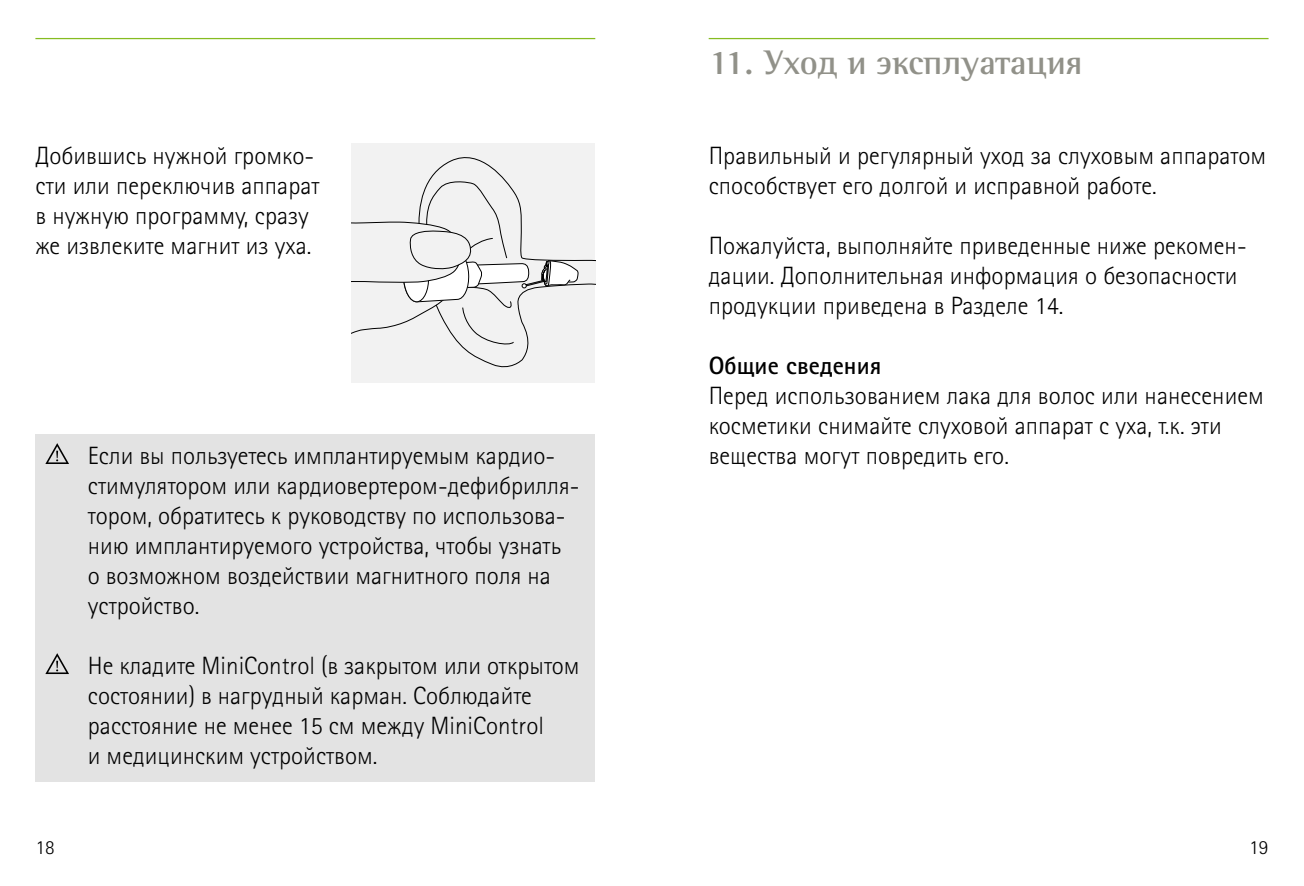
<style>
.page{position:relative;width:1304px;height:886px;background:#fff}
.page>*{position:absolute;margin:0;border:0;box-sizing:border-box;transform-origin:0 0}
.t1{font:700 35px "Rotis Semi Serif Pro Cyr";color:#919189}
.t2{font:300 25px/30px "Rotis Sans Serif Pro Cyr";color:#000}
.t3{font:700 25px "Rotis Sans Serif Pro Cyr";letter-spacing:.005em;color:#000}
.t4{font:300 20px "Rotis Sans Serif Pro Cyr";color:#000}
</style>
<div class="page">
<div style="left:352px;top:144px;width:243px;height:239px;background:#f2f2f2"></div>
<svg style="left:352px;top:157px;width:243px;height:211px"></svg>
<div style="left:35px;top:434px;width:560px;height:347px;background:#e3e3e3"></div>
<svg style="left:45px;top:443px;width:24px;height:21px"></svg>
<svg style="left:45px;top:653px;width:24px;height:21px"></svg>
<hr style="left:709px;top:38px;width:560px;height:1px;background:#85bc21">
<hr style="left:35px;top:38px;width:560px;height:1px;background:#85bc21">
<p class="t2" style="left:35px;top:141px;width:286px">Добившись нужной громко&shy;сти или переключив аппарат в нужную программу, сразу же извлеките магнит из уха.</p>
<p class="t2" style="left:88px;top:441px;width:493px">Если вы пользуетесь имплантируемым кардио&shy;стимулятором или кардиовертером-дефибрилля&shy;тором, обратитесь к руководству по использова&shy;нию имплантируемого устройства, чтобы узнать<br>о возможном воздействии магнитного поля на устройство.</p>
<p class="t2" style="left:88px;top:651px;width:493px">Не кладите MiniControl (в закрытом или открытом состоянии) в нагрудный карман. Соблюдайте расстояние не менее 15 см между MiniControl<br>и медицинским устройством.</p>
<h1 class="t1" style="left:709px;top:41px;width:375px">11. Уход и эксплуатация</h1>
<p class="t2" style="left:709px;top:141px;width:559px">Правильный и регулярный уход за слуховым аппаратом способствует его долгой и исправной работе.</p>
<p class="t2" style="left:709px;top:231px;width:540px">Пожалуйста, выполняйте приведенные ниже рекомен&shy;дации. Дополнительная информация о безопасности продукции приведена в Разделе 14.</p>
<p class="t3" style="left:709px;top:350px;width:174px">Общие сведения</p>
<p class="t2" style="left:709px;top:381px;width:557px">Перед использованием лака для волос или нанесением косметики снимайте слуховой аппарат с уха, т.к. эти вещества могут повредить его.</p>
<p class="t4" style="left:35px;top:836px;width:21px">18</p>
<p class="t4" style="left:1249px;top:836px;width:21px">19</p>
</div>
